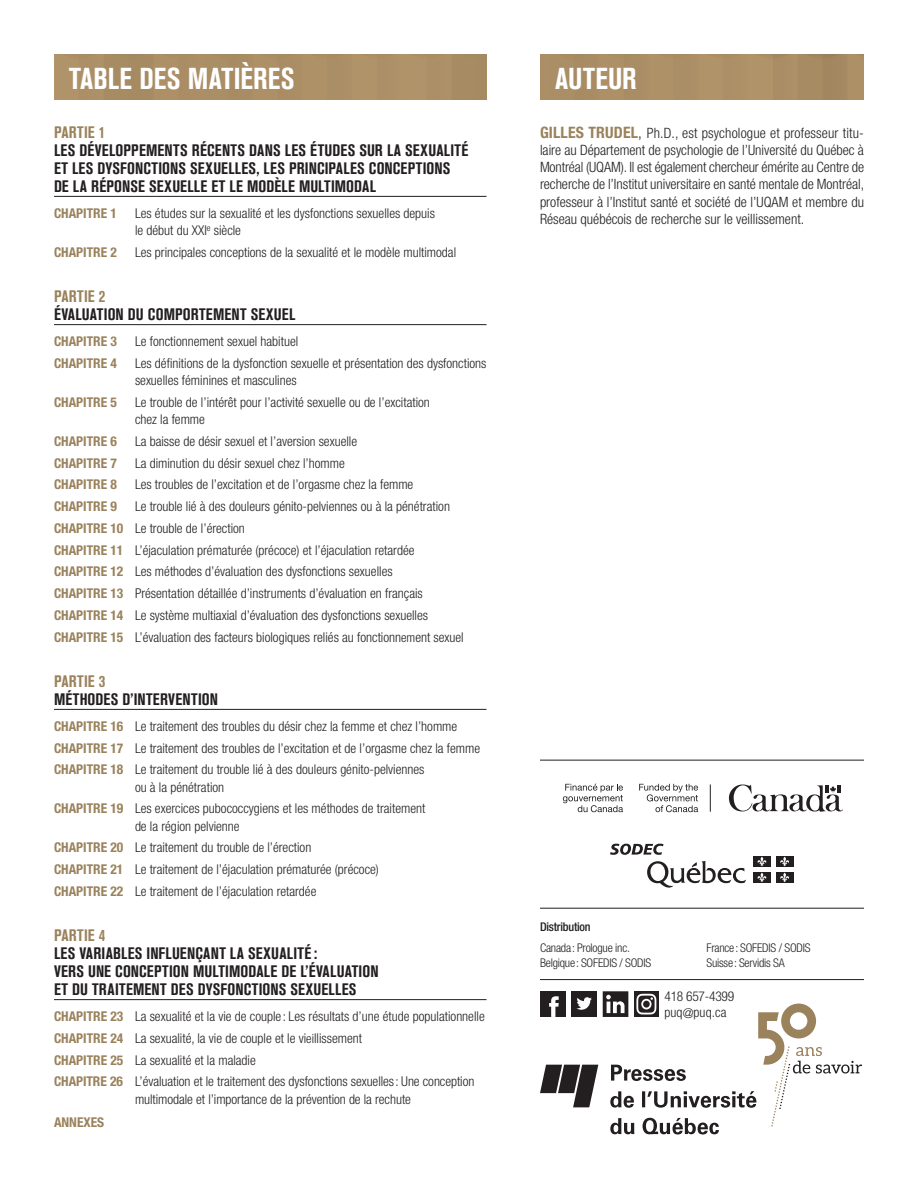
<style>
.page{position:relative;width:918px;height:1188px;background:#fff}
.page>*{position:absolute;margin:0;border:0;box-sizing:border-box;transform-origin:0 0}
._1_Fiche_Titre_verso{font:700 condensed 30px "Akzidenz Grotesk BE";letter-spacing:.01em;color:#fff}
._2_Fiche_Niv1-verso{font:700 condensed 16.5px/18px "Akzidenz Grotesk BE";letter-spacing:.015em;color:#231f20}
._7_Fiche_bios_auteur{font:300 condensed 14.25px/17.2px "Helvetica Neue";color:#231f20;text-align:justify}
._3_Fiche_Niv2-verso{font:300 condensed 13.5px/17.2px "Helvetica Neue";color:#231f20}
._3_Fiche_Niv2-verso-2{font:700 condensed 13.5px "Helvetica Neue";color:#9a825c}
._3_Fiche_Niv2-verso-3{font:300 condensed 13.5px/15.9px "Helvetica Neue";letter-spacing:-.02em;color:#231f20}
.t1{font:300 condensed 12px/15px "Helvetica Neue";letter-spacing:-.02em;color:#231f20}
.t2{font:500 condensed 12px "Helvetica Neue";letter-spacing:-.02em;color:#231f20}
.s1{color:#9a825c}
.s2{font-size:12.75px}
.s3{font-weight:700;color:#9a825c}
.s4{font-weight:700;font-size:15.75px;color:#9a825c}
.s5{font-size:15.75px}
</style>
<div class="page">
<div style="left:54px;top:55px;width:433px;height:45px;background:#ac8f66"></div>
<div style="left:540px;top:55px;width:324px;height:45px;background:#ab8e65"></div>
<hr style="left:540px;top:979px;width:324px;height:1px;background:#231f20">
<svg style="left:540px;top:991px;width:322px;height:143px"></svg>
<hr style="left:540px;top:908px;width:324px;height:1px;background:#231f20">
<hr style="left:540px;top:760px;width:324px;height:1px;background:#231f20">
<svg style="left:729px;top:784px;width:114px;height:28px"></svg>
<svg style="left:563px;top:784px;width:60px;height:28px"></svg>
<svg style="left:639px;top:784px;width:59px;height:28px"></svg>
<svg style="left:710px;top:784px;width:1px;height:28px"></svg>
<svg style="left:647px;top:861px;width:99px;height:27px"></svg>
<div style="left:753px;top:856px;width:18px;height:11px;background:#231f20"></div>
<svg style="left:757px;top:857px;width:10px;height:9px"></svg>
<div style="left:776px;top:856px;width:17px;height:11px;background:#231f20"></div>
<svg style="left:780px;top:857px;width:9px;height:9px"></svg>
<div style="left:753px;top:872px;width:18px;height:11px;background:#231f20"></div>
<svg style="left:757px;top:873px;width:10px;height:9px"></svg>
<div style="left:776px;top:872px;width:17px;height:11px;background:#231f20"></div>
<svg style="left:780px;top:873px;width:9px;height:9px"></svg>
<svg style="left:610px;top:844px;width:54px;height:11px"></svg>
<hr style="left:54px;top:196px;width:433px;height:1px;background:#231f20">
<hr style="left:54px;top:324px;width:433px;height:1px;background:#231f20">
<hr style="left:54px;top:709px;width:433px;height:1px;background:#231f20">
<hr style="left:54px;top:999px;width:433px;height:1px;background:#231f20">
<h1 class="_1_Fiche_Titre_verso" style="left:69px;top:61px;width:227px">TABLE DES MATIÈRES</h1>
<p class="_2_Fiche_Niv1-verso" style="left:54px;top:123px;width:416px"><span class="s1">PARTIE 1<br></span>LES DÉVELOPPEMENTS RÉCENTS DANS LES ÉTUDES SUR LA SEXUALITÉ ET LES DYSFONCTIONS SEXUELLES, LES PRINCIPALES CONCEPTIONS DE LA RÉPONSE SEXUELLE ET LE MODÈLE MULTIMODAL</p>
<p class="_3_Fiche_Niv2-verso-2" style="left:54px;top:205px;width:64px">CHAPITRE 1</p>
<p class="_3_Fiche_Niv2-verso" style="left:135px;top:204px;width:302px">Les études sur la sexualité et les dysfonctions sexuelles depuis le début du XXI<sup>e</sup> siècle</p>
<p class="_3_Fiche_Niv2-verso-2" style="left:54px;top:244px;width:64px">CHAPITRE 2</p>
<p class="_3_Fiche_Niv2-verso" style="left:135px;top:243px;width:323px">Les principales conceptions de la sexualité et le modèle multimodal</p>
<p class="_2_Fiche_Niv1-verso" style="left:54px;top:287px;width:243px"><span class="s1">PARTIE 2<br></span>ÉVALUATION DU COMPORTEMENT SEXUEL</p>
<p class="_3_Fiche_Niv2-verso-2" style="left:54px;top:333px;width:64px">CHAPITRE 3</p>
<p class="_3_Fiche_Niv2-verso" style="left:135px;top:333px;width:165px">Le fonctionnement sexuel habituel</p>
<p class="_3_Fiche_Niv2-verso-2" style="left:54px;top:355px;width:64px">CHAPITRE 4</p>
<p class="_3_Fiche_Niv2-verso" style="left:135px;top:354px;width:353px">Les définitions de la dysfonction sexuelle et présentation des dysfonctions sexuelles féminines et <span class="s2">m</span>asculines</p>
<p class="_3_Fiche_Niv2-verso-2" style="left:54px;top:394px;width:64px">CHAPITRE 5</p>
<p class="_3_Fiche_Niv2-verso" style="left:135px;top:393px;width:296px">Le trouble de l’intérêt pour l’activité sexuelle ou de l’excitation chez la femme</p>
<p class="_3_Fiche_Niv2-verso-2" style="left:54px;top:433px;width:64px">CHAPITRE 6</p>
<p class="_3_Fiche_Niv2-verso" style="left:135px;top:432px;width:224px">La baisse de désir sexuel et l’aversi<span class="s2">on</span> sexuelle</p>
<p class="_3_Fiche_Niv2-verso-2" style="left:54px;top:455px;width:64px">CHAPITRE 7</p>
<p class="_3_Fiche_Niv2-verso" style="left:135px;top:454px;width:211px">La diminution du désir sexuel chez l’homme</p>
<p class="_3_Fiche_Niv2-verso-2" style="left:54px;top:476px;width:64px">CHAPITRE 8</p>
<p class="_3_Fiche_Niv2-verso" style="left:135px;top:476px;width:280px">Les troubles de l’excitation et de l’orgasme chez la femme</p>
<p class="_3_Fiche_Niv2-verso-2" style="left:54px;top:498px;width:64px">CHAPITRE 9</p>
<p class="_3_Fiche_Niv2-verso" style="left:135px;top:498px;width:317px">Le trouble lié à des douleurs génito-pelviennes ou à la pénétration</p>
<p class="_3_Fiche_Niv2-verso" style="left:54px;top:519px;width:192px"><span class="s3">CHAPITRE 10</span> Le trouble de l’érection</p>
<p class="_3_Fiche_Niv2-verso" style="left:54px;top:541px;width:362px"><span class="s3">CHAPITRE 11</span> L’éjaculation prématurée (précoce) et l’éjaculat<span class="s2">io</span>n retardée</p>
<p class="_3_Fiche_Niv2-verso" style="left:54px;top:563px;width:340px"><span class="s3">CHAPITRE 12</span> Les méthodes d’évaluation des dysfonctions sexuelles</p>
<p class="_3_Fiche_Niv2-verso" style="left:54px;top:585px;width:370px"><span class="s3">CHAPITRE 13</span> Présentation détaillée d’instruments d’évaluation en français</p>
<p class="_3_Fiche_Niv2-verso" style="left:54px;top:606px;width:376px"><span class="s3">CHAPITRE 14</span> Le système multiaxial d’évaluation des dysfonctions sexuelles</p>
<p class="_3_Fiche_Niv2-verso" style="left:54px;top:628px;width:411px"><span class="s3">CHAPITRE 15</span> L’évaluation des facteurs biologiques reliés au fonctionn<span class="s2">em</span>ent sexuel</p>
<p class="_2_Fiche_Niv1-verso" style="left:54px;top:672px;width:166px"><span class="s1">PARTIE 3<br></span>MÉTHODES D’INTERVENTION</p>
<p class="_3_Fiche_Niv2-verso" style="left:54px;top:717px;width:405px"><span class="s3">CHAPITRE 16</span> Le traitement des troubles du désir chez la femme et chez l’homme</p>
<p class="_3_Fiche_Niv2-verso" style="left:54px;top:739px;width:428px"><span class="s3">CHAPITRE 17</span> Le traitement des troubles de l’excitation et de l’orgasme chez la femme</p>
<p class="_3_Fiche_Niv2-verso" style="left:135px;top:761px;width:291px;text-indent:-81px"><span class="s3">CHAPITRE 18</span> Le traitement du trouble lié à des douleurs génito-pelviennes ou à la pénétration</p>
<p class="_3_Fiche_Niv2-verso" style="left:135px;top:800px;width:292px;text-indent:-81px"><span class="s3">CHAPITRE 19</span> Les exercices pubococcygiens et les méthodes de traitement de la région pelvienne</p>
<p class="_3_Fiche_Niv2-verso" style="left:54px;top:839px;width:259px"><span class="s3">CHAPITRE 20</span> Le traitement du trouble d<span class="s2">e</span> l’érection</p>
<p class="_3_Fiche_Niv2-verso" style="left:54px;top:861px;width:326px"><span class="s3">CHAPITRE 21</span> Le traitement de l’éjaculation prématurée (précoce)</p>
<p class="_3_Fiche_Niv2-verso" style="left:54px;top:882px;width:264px"><span class="s3">CHAPITRE 22</span> Le traitement de l’éjaculation retardée</p>
<p class="_2_Fiche_Niv1-verso" style="left:54px;top:926px;width:326px"><span class="s1">PARTIE 4<br></span>LES VARIABLES INFLUENÇANT LA SEXUALITÉ:<br>VERS UNE CONCEPTION MULTIMODALE DE L’ÉVALUATION ET DU TRAITEMENT DES DYSFONCTIONS SEXUELLES</p>
<p class="_3_Fiche_Niv2-verso" style="left:54px;top:1008px;width:432px"><span class="s3">CHAPITRE 23</span> La sexualité et la vie de couple : Les résultats d’une étude populationnelle</p>
<p class="_3_Fiche_Niv2-verso" style="left:54px;top:1029px;width:310px"><span class="s3">CHAPITRE 24</span> La sexualité, la vie de couple et le vi<span class="s2">ei</span>llissement</p>
<p class="_3_Fiche_Niv2-verso" style="left:54px;top:1051px;width:203px"><span class="s3">CHAPITRE 25</span> La sexualité et la maladie</p>
<p class="_3_Fiche_Niv2-verso" style="left:135px;top:1073px;width:341px;text-indent:-81px"><span class="s3">CHAPITRE 26</span> L’évaluation et le traitement des dysfonctions sexuelles: Une conception multimodale et l’importance de la prévention de la rechute</p>
<p class="_3_Fiche_Niv2-verso-2" style="left:54px;top:1114px;width:52px">ANNEXES</p>
<p class="_1_Fiche_Titre_verso" style="left:555px;top:61px;width:83px">AUTEUR</p>
<p class="_7_Fiche_bios_auteur" style="left:540px;top:124px;width:326px"><span class="s4">GILLES TRUDEL</span><span class="s5">,</span> Ph.D., est psychologue et professeur titu&shy;laire au Département de psychologie de l’Université du Québec à Montréal (UQAM). Il est également chercheur émérite au Centre de recherche de l’Institut universitaire en santé mentale de Montréal, professeur à l’Institut santé et société de l’UQAM et membre du Réseau québécois de recherche sur le veillissement.</p>
<p class="t2" style="left:540px;top:919px;width:52px">Distribution</p>
<p class="t1" style="left:540px;top:940px;width:113px">Canada: Prologue inc.<br>Belgique: SOFEDIS / SODIS</p>
<p class="t1" style="left:706px;top:940px;width:105px">France: SOFEDIS / SODIS<br>Suisse: Servidis SA</p>
<p class="_3_Fiche_Niv2-verso-3" style="left:664px;top:988px;width:71px">418 657-4399 puq@puq.ca</p>
</div>
